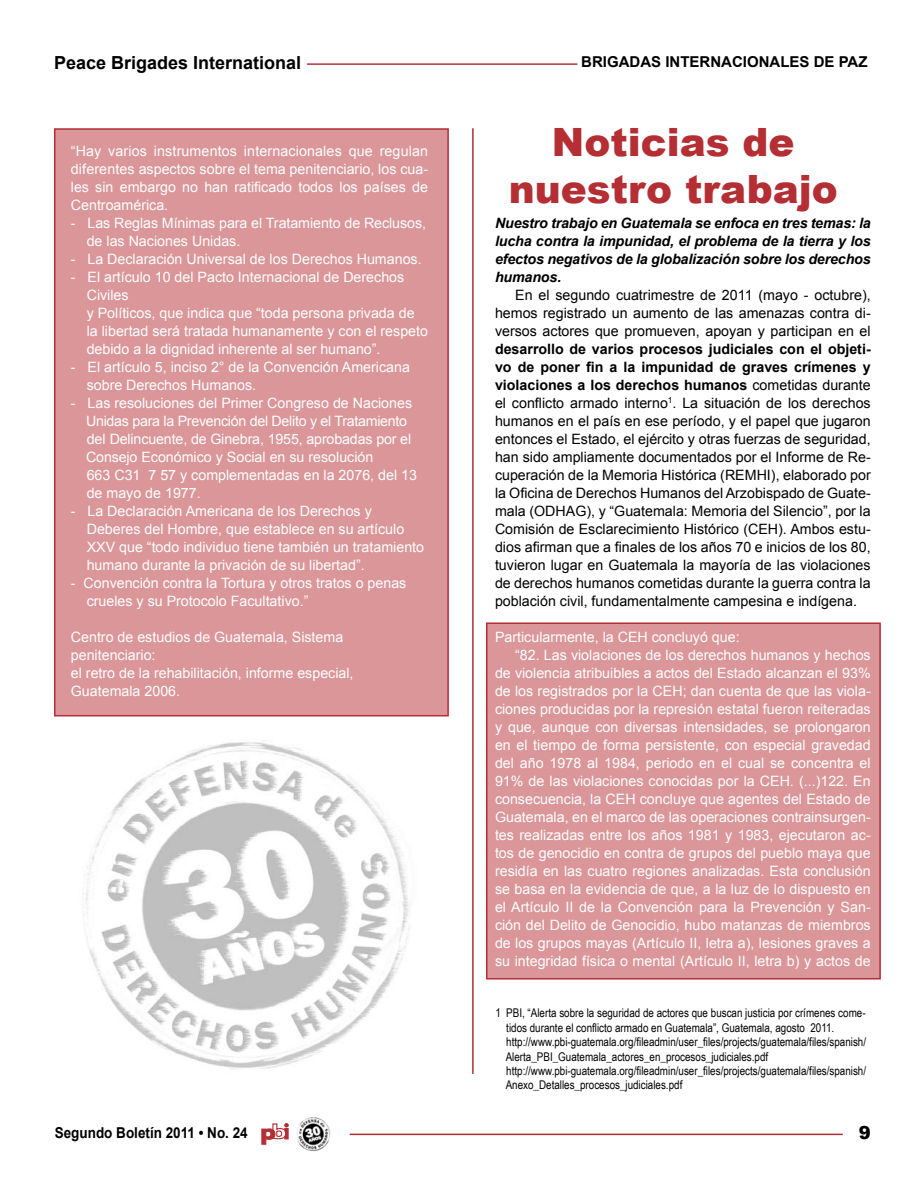
<style>
.page{position:relative;width:918px;height:1188px;background:#fff}
.page>*{position:absolute;margin:0;border:0;box-sizing:border-box;transform-origin:0 0}
.t1{font:900 39px/46.8px "Arial";color:#b42e34;text-align:center}
.t2{font:700 18px "Arial";color:#000}
.t3{font:700 15px "Arial";color:#000}
.t4{font:700 15px "Arial";color:#000;scale:.9 1}
.t5{font:14.25px/18px "Arial";color:#fff}
.t6{font:14.25px/18px "Arial";color:#000;text-align:justify}
.t7{font:italic 700 14.25px/18px "Arial";letter-spacing:-.01em;color:#000;text-align:justify}
.t8{font:12px/14.4px "Arial Narrow";color:#000}
.s1{font-weight:700}
</style>
<div class="page">
<hr style="left:350px;top:1134px;width:493px;height:1px;background:#b42e34">
<svg style="left:261px;top:1123px;width:27px;height:22px"></svg>
<hr style="left:307px;top:63px;width:270px;height:2px;background:#b42e34">
<img style="left:296px;top:1117px;width:35px;height:34px">
<div style="left:487px;top:623px;width:393px;height:356px;background:#da9699"></div>
<div style="left:486px;top:622px;width:395px;height:358px;border:2px solid #b42e34"></div>
<div style="left:55px;top:129px;width:393px;height:587px;background:#da9699"></div>
<div style="left:54px;top:128px;width:395px;height:588px;border:2px solid #b42e34"></div>
<hr style="left:472px;top:128px;width:2px;height:946px;background:#b42e34">
<img style="left:83px;top:742px;width:326px;height:328px">
<p class="t2" style="left:54px;top:53px;width:249px">Peace Brigades International</p>
<p class="t3" style="left:581px;top:54px;width:288px">BRIGADAS INTERNACIONALES DE PAZ</p>
<p class="t5" style="left:71px;top:142px;width:359px;text-align:justify">“Hay varios instrumentos internacionales que regulan diferentes aspectos sobre el tema penitenciario, los cua&shy;les sin embargo no han ratificado todos los países de Centroamérica.</p>
<p class="t5" style="left:87px;top:214px;width:341px;text-indent:-16px">- Las Reglas Mínimas para el Tratamiento de Reclusos, de las Naciones Unidas.</p>
<p class="t5" style="left:71px;top:250px;width:352px">- La Declaración Universal de los Derechos Humanos.</p>
<p class="t5" style="left:87px;top:268px;width:343px;text-indent:-16px">- El artículo 10 del Pacto Internacional de Derechos Civiles<br>y Políticos, que indica que “toda persona privada de la libertad será tratada humanamente y con el respeto debido a la dignidad inherente al ser humano”.</p>
<p class="t5" style="left:87px;top:358px;width:325px;text-indent:-16px">- El artículo 5, inciso 2° de la Convención Americana sobre Derechos Humanos.</p>
<p class="t5" style="left:86px;top:394px;width:332px;text-indent:-15px">- Las resoluciones del Primer Congreso de Naciones Unidas para la Prevención del Delito y el Tratamiento del Delincuente, de Ginebra, 1955, aprobadas por el Consejo Económico y Social en su resolución<br>663 C31 7 57 y complementadas en la 2076, del 13 de mayo de 1977.</p>
<p class="t5" style="left:87px;top:502px;width:339px;text-indent:-16px">- La Declaración Americana de los Derechos y Deberes del Hombre, que establece en su artículo XXV que “todo individuo tiene también un tratamiento humano durante la privación de su libertad”.</p>
<p class="t5" style="left:87px;top:574px;width:321px;text-indent:-16px">- Convención contra la Tortura y otros tratos o penas crueles y su Protocolo Facultativo.”</p>
<p class="t5" style="left:71px;top:628px;width:284px">Centro de estudios de Guatemala, Sistema penitenciario:<br>el retro de la rehabilitación, informe especial,<br>Guatemala 2006.</p>
<p class="t4" style="left:55px;top:1124px;width:216px">Segundo Boletín 2011 • No. 24</p>
<h1 class="t1" style="left:509px;top:119px;width:330px">Noticias de nuestro trabajo</h1>
<p class="t7" style="left:495px;top:214px;width:377px">Nuestro trabajo en Guatemala se enfoca en tres temas: la lucha contra la impunidad, el problema de la tierra y los efectos negativos de la globalización sobre los derechos humanos.</p>
<p class="t6" style="left:495px;top:286px;width:377px;text-indent:20px">En el segundo cuatrimestre de 2011 (mayo - octubre), hemos registrado un aumento de las amenazas contra di&shy;versos actores que promueven, apoyan y participan en el</p>
<p class="t6" style="left:495px;top:340px;width:377px"><span class="s1">desarrollo de varios procesos judiciales con el objeti&shy;vo de poner fin a la impunidad de graves crímenes y violaciones a los derechos humanos</span> cometidas durante el conflicto armado interno<sup>1</sup>. La situación de los derechos humanos en el país en ese período, y el papel que jugaron entonces el Estado, el ejército y otras fuerzas de seguridad, han sido ampliamente documentados por el Informe de Re&shy;cuperación de la Memoria Histórica (REMHI), elaborado por la Oficina de Derechos Humanos del Arzobispado de Guate&shy;mala (ODHAG), y “Guatemala: Memoria del Silencio”, por la Comisión de Esclarecimiento Histórico (CEH). Ambos estu&shy;dios afirman que a finales de los años 70 e inicios de los 80, tuvieron lugar en Guatemala la mayoría de las violaciones de derechos humanos cometidas durante la guerra contra la población civil, fundamentalmente campesina e indígena.</p>
<p class="t5" style="left:495px;top:628px;width:246px">Particularmente, la CEH concluyó que:</p>
<p class="t5" style="left:515px;top:646px;width:357px">“82. Las violaciones de los derechos humanos y hechos</p>
<p class="t5" style="left:495px;top:664px;width:377px">de violencia atribuibles a actos del Estado alcanzan el 93%</p>
<p class="t5" style="left:495px;top:682px;width:377px">de los registrados por la CEH; dan cuenta de que las viola-</p>
<p class="t5" style="left:495px;top:700px;width:377px">ciones producidas por la represión estatal fueron reiteradas</p>
<p class="t5" style="left:495px;top:718px;width:377px">y que, aunque con diversas intensidades, se prolongaron</p>
<p class="t5" style="left:495px;top:736px;width:377px">en el tiempo de forma persistente, con especial gravedad</p>
<p class="t5" style="left:495px;top:754px;width:377px">del año 1978 al 1984, periodo en el cual se concentra el</p>
<p class="t5" style="left:495px;top:772px;width:377px">91% de las violaciones conocidas por la CEH. (...)122. En</p>
<p class="t5" style="left:495px;top:790px;width:377px">consecuencia, la CEH concluye que agentes del Estado de</p>
<p class="t5" style="left:495px;top:808px;width:377px">Guatemala, en el marco de las operaciones contrainsurgen-</p>
<p class="t5" style="left:495px;top:826px;width:377px">tes realizadas entre los años 1981 y 1983, ejecutaron ac-</p>
<p class="t5" style="left:495px;top:844px;width:377px">tos de genocidio en contra de grupos del pueblo maya que</p>
<p class="t5" style="left:495px;top:862px;width:377px">residía en las cuatro regiones analizadas. Esta conclusión</p>
<p class="t5" style="left:495px;top:880px;width:377px">se basa en la evidencia de que, a la luz de lo dispuesto en</p>
<p class="t5" style="left:495px;top:898px;width:377px">el Artículo II de la Convención para la Prevención y San-</p>
<p class="t5" style="left:495px;top:916px;width:377px">ción del Delito de Genocidio, hubo matanzas de miembros</p>
<p class="t5" style="left:495px;top:934px;width:377px">de los grupos mayas (Artículo II, letra a), lesiones graves a</p>
<p class="t5" style="left:495px;top:952px;width:377px">su integridad física o mental (Artículo II, letra b) y actos de</p>
<p class="t8" style="left:506px;top:1006px;width:362px;text-indent:-10px">1 PBI, “Alerta sobre la seguridad de actores que buscan justicia por crímenes come&shy;tidos durante el conflicto armado en Guatemala”, Guatemala, agosto 2011. http://www.pbi-guatemala.org/fileadmin/user_files/projects/guatemala/files/spanish/ Alerta_PBI_Guatemala_actores_en_procesos_judiciales.pdf http://www.pbi-guatemala.org/fileadmin/user_files/projects/guatemala/files/spanish/ Anexo_Detalles_procesos_judiciales.pdf</p>
</div>
